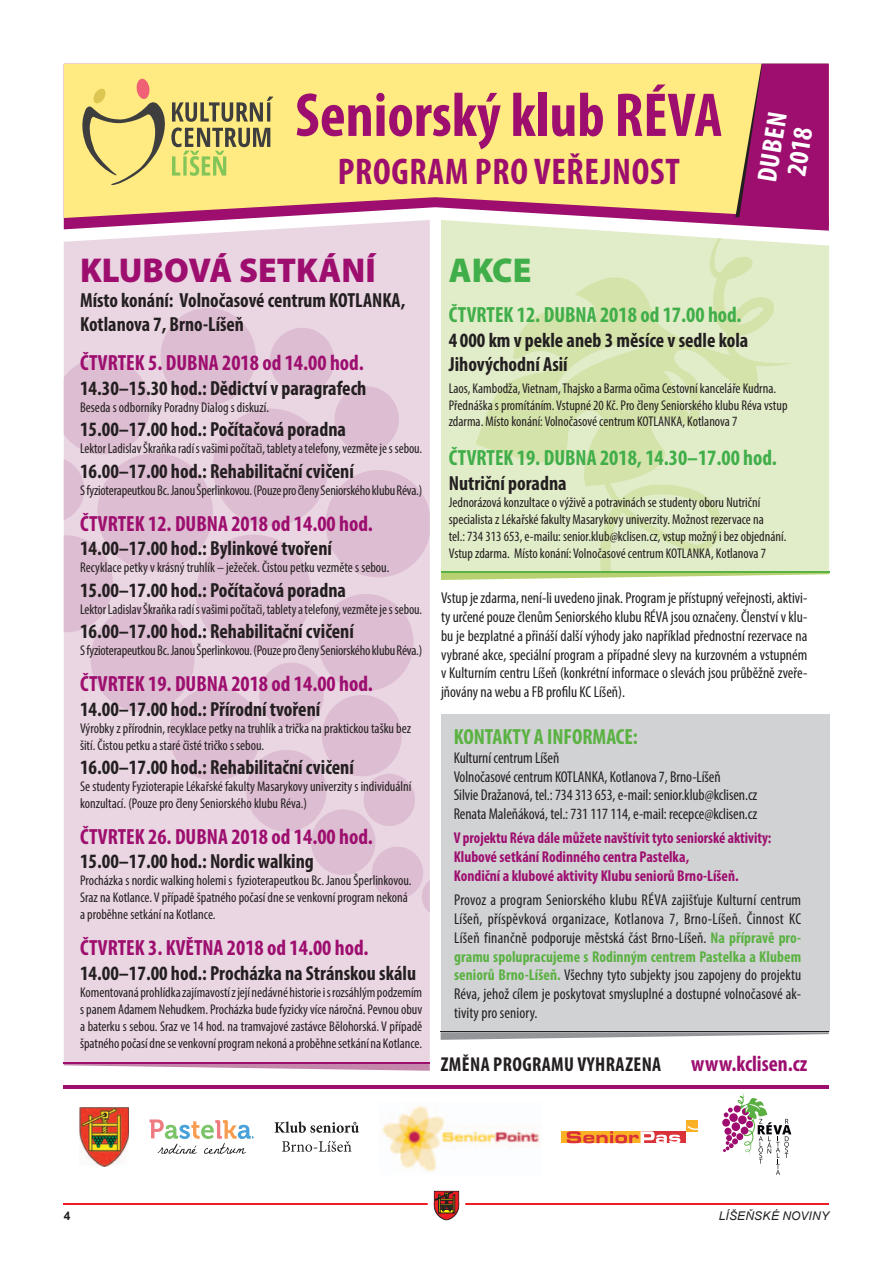
<style>
.page{position:relative;width:893px;height:1263px;background:#fff}
.page>*{position:absolute;margin:0;border:0;box-sizing:border-box;transform-origin:0 0}
.t1{font:700 condensed 62.4px "Myriad Pro";color:#9d0e6f}
.t2{font:700 condensed 37.35px "Myriad Pro";letter-spacing:.02em;color:#9d0e6f}
.t3{font:900 34.65px "Myriad Pro";color:#9d0e6f}
.t4{font:900 34.65px "Myriad Pro";color:#40ae49}
.t5{font:700 condensed 27.75px/27.8px "Myriad Pro";color:#fff;text-align:center}
.t6{font:700 condensed 22.05px "Myriad Pro";color:#9d0e6f}
.t7{font:700 condensed 22.05px "Myriad Pro";color:#40ae49}
.t8{font:700 condensed 22.05px "Myriad Pro";color:#5ab242}
.t9{font:700 condensed 20.4px/24.5px "Myriad Pro";color:#231f20}
.t10{font:700 condensed 20.1px "Myriad Pro";letter-spacing:.02em;color:#231f20}
.t11{font:condensed 15.75px/18.9px "Myriad Pro";letter-spacing:-.005em;color:#231f20;text-align:justify}
.t12{font:700 condensed 15.75px/18.9px "Myriad Pro";color:#9d0e6f;scale:.95 1}
.t13{font:condensed 14.1px/17px "Myriad Pro";color:#231f20}
.t14{font:condensed 14.1px "Myriad Pro";color:#231f20;scale:.96 1}
.t15{font:italic 12px "Arial";letter-spacing:.015em;color:#231f20}
.t16{font:700 12px "Arial";color:#231f20}
.s1{font-weight:700;color:#5ab242}
</style>
<div class="page">
<hr style="left:64px;top:1204px;width:765px;height:1px;background:#ee1d23">
<svg style="left:428px;top:1190px;width:37px;height:31px"></svg>
<div style="left:64px;top:231px;width:366px;height:831px;background:#ead5e2"></div>
<svg style="left:64px;top:305px;width:366px;height:613px;background:#e3c9d9"></svg>
<div style="left:441px;top:714px;width:388px;height:317px;background:#d1d2d4"></div>
<svg style="left:64px;top:219px;width:671px;height:12px"></svg>
<svg style="left:64px;top:64px;width:671px;height:155px;background:#f8db84"></svg>
<img style="left:79px;top:1107px;width:50px;height:59px">
<svg style="left:150px;top:1119px;width:104px;height:35px"></svg>
<svg style="left:282px;top:1141px;width:69px;height:11px"></svg>
<svg style="left:275px;top:1121px;width:84px;height:12px"></svg>
<img style="left:382px;top:1105px;width:158px;height:67px">
<div style="left:561px;top:1131px;width:125px;height:12px;background:#fbb125"></div>
<div style="left:641px;top:1131px;width:45px;height:12px;background:#da3239"></div>
<svg style="left:567px;top:1131px;width:113px;height:12px"></svg>
<div style="left:686px;top:1120px;width:11px;height:11px;background:#fbb125"></div>
<svg style="left:688px;top:1126px;width:9px;height:4px"></svg>
<hr style="left:64px;top:1085px;width:765px;height:4px;background:#9d0e6f">
<svg style="left:723px;top:1093px;width:68px;height:82px"></svg>
<div style="left:734px;top:1105px;width:7px;height:7px;background:#9e0d6f;border-radius:50%"></div>
<svg style="left:78px;top:78px;width:195px;height:107px;background:#d9ca74"></svg>
<svg style="left:735px;top:64px;width:94px;height:156px;background:#a72d6f"></svg>
<svg style="left:441px;top:1032px;width:388px;height:8px"></svg>
<hr style="left:441px;top:1031px;width:388px;height:1px;background:#231f20">
<svg style="left:64px;top:1063px;width:366px;height:8px"></svg>
<hr style="left:64px;top:1062px;width:366px;height:1px;background:#9d0e6f">
<svg style="left:441px;top:220px;width:388px;height:351px;background:#e1e5c9"></svg>
<svg style="left:476px;top:229px;width:318px;height:342px;background:#dde9bf"></svg>
<svg style="left:441px;top:573px;width:388px;height:7px"></svg>
<hr style="left:441px;top:571px;width:388px;height:2px;background:#5ab242">
<h1 class="t1" style="left:295px;top:76px;width:429px">Seniorský klub RÉVA</h1>
<h2 class="t2" style="left:338px;top:148px;width:343px">PROGRAM PRO VEŘEJNOST</h2>
<h3 class="t5" style="left:753px;top:179px;width:71px;rotate:-81deg">DUBEN<br>2018</h3>
<h3 class="t3" style="left:80px;top:251px;width:297px">KLUBOVÁ SETKÁNÍ</h3>
<h3 class="t9" style="left:80px;top:287px;width:327px">Místo konání: Volnočasové centrum KOTLANKA,<br>Kotlanova 7, Brno-Líšeň</h3>
<h3 class="t6" style="left:80px;top:349px;width:285px">ČTVRTEK 5. DUBNA 2018 od 14.00 hod.</h3>
<h3 class="t9" style="left:80px;top:375px;width:288px">14.30–15.30 hod.: Dědictví v paragrafech</h3>
<p class="t13" style="left:80px;top:398px;width:190px">Beseda s odborníky Poradny Dialog s diskuzí.</p>
<h3 class="t9" style="left:80px;top:417px;width:267px">15.00–17.00 hod.: Počítačová poradna</h3>
<p class="t14" style="left:80px;top:440px;width:358px">Lektor Ladislav Škraňka radí s vašimi počítači, tablety a telefony, vezměte je s sebou.</p>
<h3 class="t9" style="left:80px;top:458px;width:275px">16.00–17.00 hod.: Rehabilitační cvičení</h3>
<p class="t13" style="left:80px;top:481px;width:344px">S fyzioterapeutkou Bc. Janou Šperlinkovou. (Pouze pro členy Seniorského klubu Réva.)</p>
<h3 class="t6" style="left:80px;top:509px;width:294px">ČTVRTEK 12. DUBNA 2018 od 14.00 hod.</h3>
<h3 class="t9" style="left:80px;top:536px;width:253px">14.00–17.00 hod.: Bylinkové tvoření</h3>
<p class="t13" style="left:80px;top:559px;width:311px">Recyklace petky v krásný truhlík – ježeček. Čistou petku vezměte s sebou.</p>
<h3 class="t9" style="left:80px;top:577px;width:267px">15.00–17.00 hod.: Počítačová poradna</h3>
<p class="t14" style="left:80px;top:600px;width:358px">Lektor Ladislav Škraňka radí s vašimi počítači, tablety a telefony, vezměte je s sebou.</p>
<h3 class="t9" style="left:80px;top:619px;width:275px">16.00–17.00 hod.: Rehabilitační cvičení</h3>
<p class="t13" style="left:80px;top:642px;width:344px">S fyzioterapeutkou Bc. Janou Šperlinkovou. (Pouze pro členy Seniorského klubu Réva.)</p>
<h3 class="t6" style="left:80px;top:670px;width:294px">ČTVRTEK 19. DUBNA 2018 od 14.00 hod.</h3>
<h3 class="t9" style="left:80px;top:696px;width:242px">14.00–17.00 hod.: Přírodní tvoření</h3>
<p class="t13" style="left:80px;top:719px;width:333px">Výrobky z přírodnin, recyklace petky na truhlík a trička na praktickou tašku bez šití. Čistou petku a staré čisté tričko s sebou.</p>
<h3 class="t9" style="left:80px;top:754px;width:275px">16.00–17.00 hod.: Rehabilitační cvičení</h3>
<p class="t13" style="left:80px;top:778px;width:333px">Se studenty Fyzioterapie Lékařské fakulty Masarykovy univerzity s individuální konzultací. (Pouze pro členy Seniorského klubu Réva.)</p>
<h3 class="t6" style="left:80px;top:823px;width:294px">ČTVRTEK 26. DUBNA 2018 od 14.00 hod.</h3>
<h3 class="t9" style="left:80px;top:849px;width:235px">15.00–17.00 hod.: Nordic walking</h3>
<p class="t13" style="left:80px;top:872px;width:333px">Procházka s nordic walking holemi s fyzioterapeutkou Bc. Janou Šperlinkovou.<br>Sraz na Kotlance. V případě špatného počasí dne se venkovní program nekoná a proběhne setkání na Kotlance.</p>
<h3 class="t6" style="left:80px;top:934px;width:290px">ČTVRTEK 3. KVĚTNA 2018 od 14.00 hod.</h3>
<h3 class="t9" style="left:80px;top:960px;width:338px">14.00–17.00 hod.: Procházka na Stránskou skálu</h3>
<p class="t13" style="left:80px;top:983px;width:344px;text-align:justify">Komentovaná prohlídka zajímavostí z její nedávné historie i s rozsáhlým podzemím s panem Adamem Nehudkem. Procházka bude fyzicky více náročná. Pevnou obuv a baterku s sebou. Sraz ve 14 hod. na tramvajové zastávce Bělohorská. V případě špatného počasí dne se venkovní program nekoná a proběhne setkání na Kotlance.</p>
<h3 class="t4" style="left:449px;top:251px;width:84px">AKCE</h3>
<h3 class="t7" style="left:449px;top:301px;width:294px">ČTVRTEK 12. DUBNA 2018 od 17.00 hod.</h3>
<h3 class="t9" style="left:449px;top:327px;width:301px">4 000 km v pekle aneb 3 měsíce v sedle kola<br>Jihovýchodní Asií</h3>
<p class="t13" style="left:449px;top:379px;width:340px">Laos, Kambodža, Vietnam, Thajsko a Barma očima Cestovní kanceláře Kudrna.<br>Přednáška s promítáním. Vstupné 20 Kč. Pro členy Seniorského klubu Réva vstup zdarma. Místo konání: Volnočasové centrum KOTLANKA, Kotlanova 7</p>
<h3 class="t7" style="left:449px;top:444px;width:330px">ČTVRTEK 19. DUBNA 2018, 14.30–17.00 hod.</h3>
<h3 class="t9" style="left:449px;top:470px;width:119px">Nutriční poradna</h3>
<p class="t13" style="left:449px;top:494px;width:339px">Jednorázová konzultace o výživě a potravinách se studenty oboru Nutriční specialista z Lékařské fakulty Masarykovy univerzity. Možnost rezervace na<br>tel.: 734 313 653, e-mailu: senior.klub@kclisen.cz, vstup možný i bez objednání.<br>Vstup zdarma. Místo konání: Volnočasové centrum KOTLANKA, Kotlanova 7</p>
<p class="t11" style="left:441px;top:588px;width:368px">Vstup je zdarma, není-li uvedeno jinak. Program je přístupný veřejnosti, aktivi&shy;ty určené pouze členům Seniorského klubu RÉVA jsou označeny. Členství vklu&shy;bu je bezplatné a přináší další výhody jako například přednostní rezervace na vybrané akce, speciální program a případné slevy na kurzovném a vstupném v Kulturním centru Líšeň (konkrétní informace o slevách jsou průběžně zveře&shy;jňovány na webu a FB profilu KC Líšeň).</p>
<h3 class="t8" style="left:454px;top:723px;width:186px">KONTAKTY A INFORMACE:</h3>
<p class="t11" style="left:454px;top:748px;width:305px;text-align:left">Kulturní centrum Líšeň<br>Volnočasové centrum KOTLANKA, Kotlanova 7, Brno-Líšeň<br>Silvie Dražanová, tel.: 734 313 653, e-mail: senior.klub@kclisen.cz Renata Maleňáková, tel.: 731 117 114, e-mail: recepce@kclisen.cz</p>
<p class="t12" style="left:454px;top:828px;width:336px">V projektu Réva dále můžete navštívit tyto seniorské aktivity:<br>Klubové setkání Rodinného centra Pastelka,<br>Kondiční a klubové aktivity Klubu seniorů Brno-Líšeň.</p>
<p class="t11" style="left:454px;top:890px;width:349px">Provoz a program Seniorského klubu RÉVA zajišťuje Kulturní centrum Líšeň, příspěvková organizace, Kotlanova 7, Brno-Líšeň. Činnost KC Líšeň finančně podporuje městská část Brno-Líšeň. <span class="s1">Na přípravě pro&shy;gramu spolupracujeme s Rodinným centrem Pastelka a Klubem seniorů Brno-Líšeň.</span> Všechny tyto subjekty jsou zapojeny do projektu Réva, jehož cílem je poskytovat smysluplné a dostupné volnočasové ak&shy;tivity pro seniory.</p>
<h3 class="t10" style="left:441px;top:1051px;width:222px">ZMĚNA PROGRAMU VYHRAZENA</h3>
<h3 class="t6" style="left:691px;top:1049px;width:118px">www.kclisen.cz</h3>
<p class="t16" style="left:64px;top:1208px;width:8px">4</p>
<p class="t15" style="left:719px;top:1208px;width:112px">LÍŠEŇSKÉ NOVINY</p>
</div>
